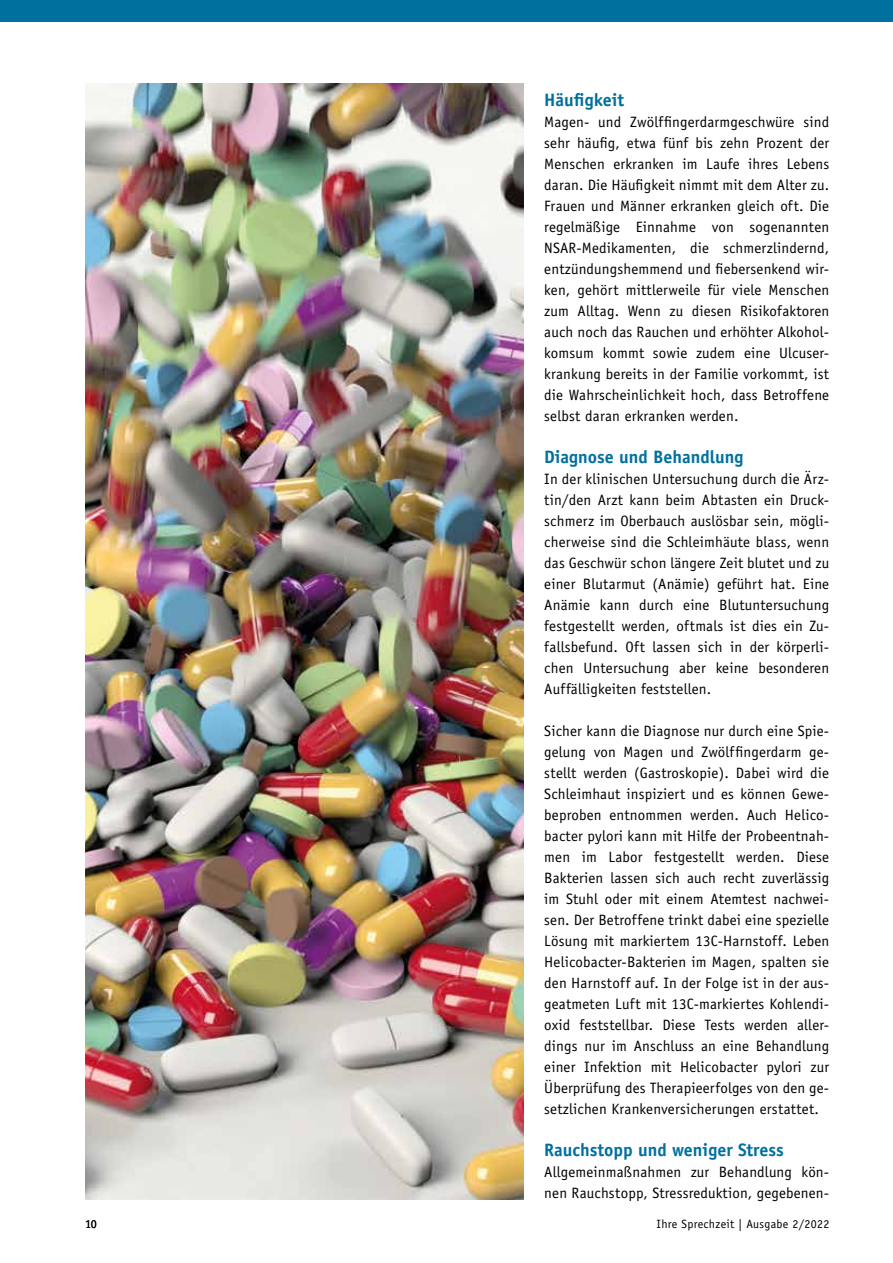
<style>
.page{position:relative;width:893px;height:1263px;background:#fff}
.page>*{position:absolute;margin:0;border:0;box-sizing:border-box;transform-origin:0 0}
.t1{font:700 18px "Officina Sans";color:#00709e}
.t2{font:15px/21px "Officina Sans";letter-spacing:.01em;color:#000;text-align:justify}
.t3{font:12px "Officina Sans";letter-spacing:.025em;color:#000}
</style>
<div class="page">
<div style="left:0;top:0;width:893px;height:21px;background:#00709e"></div>
<img style="left:85px;top:84px;width:438px;height:1115px">
<p class="t1" style="left:544px;top:89px;width:82px">Häufigkeit</p>
<p class="t2" style="left:544px;top:111px;width:286px">Magen- und Zwölffingerdarmgeschwüre sind sehr häufig, etwa fünf bis zehn Prozent der Menschen erkranken im Laufe ihres Lebens daran. Die Häufigkeit nimmt mit dem Alter zu.<br>Frauen und Männer erkranken gleich oft. Die regelmäßige Einnahme von sogenannten NSAR-Medikamenten, die schmerzlindernd, entzündungshemmend und fiebersenkend wir&shy;ken, gehört mittlerweile für viele Menschen zum Alltag. Wenn zu diesen Risikofaktoren auch noch das Rauchen und erhöhter Alkohol&shy;komsum kommt sowie zudem eine Ulcuser&shy;krankung bereits in der Familie vorkommt, ist die Wahrscheinlichkeit hoch, dass Betroffene selbst daran erkranken werden.</p>
<p class="t1" style="left:544px;top:446px;width:201px">Diagnose und Behandlung</p>
<p class="t2" style="left:544px;top:468px;width:286px">In der klinischen Untersuchung durch die Ärz&shy;tin/den Arzt kann beim Abtasten ein Druck&shy;schmerz im Oberbauch auslösbar sein, mögli&shy;cherweise sind die Schleimhäute blass, wenn das Geschwür schon längere Zeit blutet und zu einer Blutarmut (Anämie) geführt hat. Eine Anämie kann durch eine Blutuntersuchung festgestellt werden, oftmals ist dies ein Zu&shy;fallsbefund. Oft lassen sich in der körperli&shy;chen Untersuchung aber keine besonderen Auffälligkeiten feststellen.</p>
<p class="t2" style="left:544px;top:720px;width:286px">Sicher kann die Diagnose nur durch eine Spie&shy;gelung von Magen und Zwölffingerdarm ge&shy;stellt werden (Gastroskopie). Dabei wird die Schleimhaut inspiziert und es können Gewe&shy;beproben entnommen werden. Auch Helico&shy;bacter pylori kann mit Hilfe der Probeentnah&shy;men im Labor festgestellt werden. Diese Bakterien lassen sich auch recht zuverlässig im Stuhl oder mit einem Atemtest nachwei&shy;sen. Der Betroffene trinkt dabei eine spezielle Lösung mit markiertem 13C-Harnstoff. Leben Helicobacter-Bakterien im Magen, spalten sie den Harnstoff auf. In der Folge ist in der aus&shy;geatmeten Luft mit 13C-markiertes Kohlendi&shy;oxid feststellbar. Diese Tests werden aller&shy;dings nur im Anschluss an eine Behandlung einer Infektion mit Helicobacter pylori zur Überprüfung des Therapieerfolges von den ge&shy;setzlichen Krankenversicherungen erstattet.</p>
<p class="t1" style="left:544px;top:1139px;width:241px">Rauchstopp und weniger Stress</p>
<p class="t2" style="left:544px;top:1161px;width:286px">Allgemeinmaßnahmen zur Behandlung kön&shy;nen Rauchstopp, Stressreduktion, gegebenen-</p>
<p class="t3" style="left:85px;top:1217px;width:13px">10</p>
<p class="t3" style="left:657px;top:1217px;width:174px">Ihre Sprechzeit | Ausgabe 2/2022</p>
</div>
